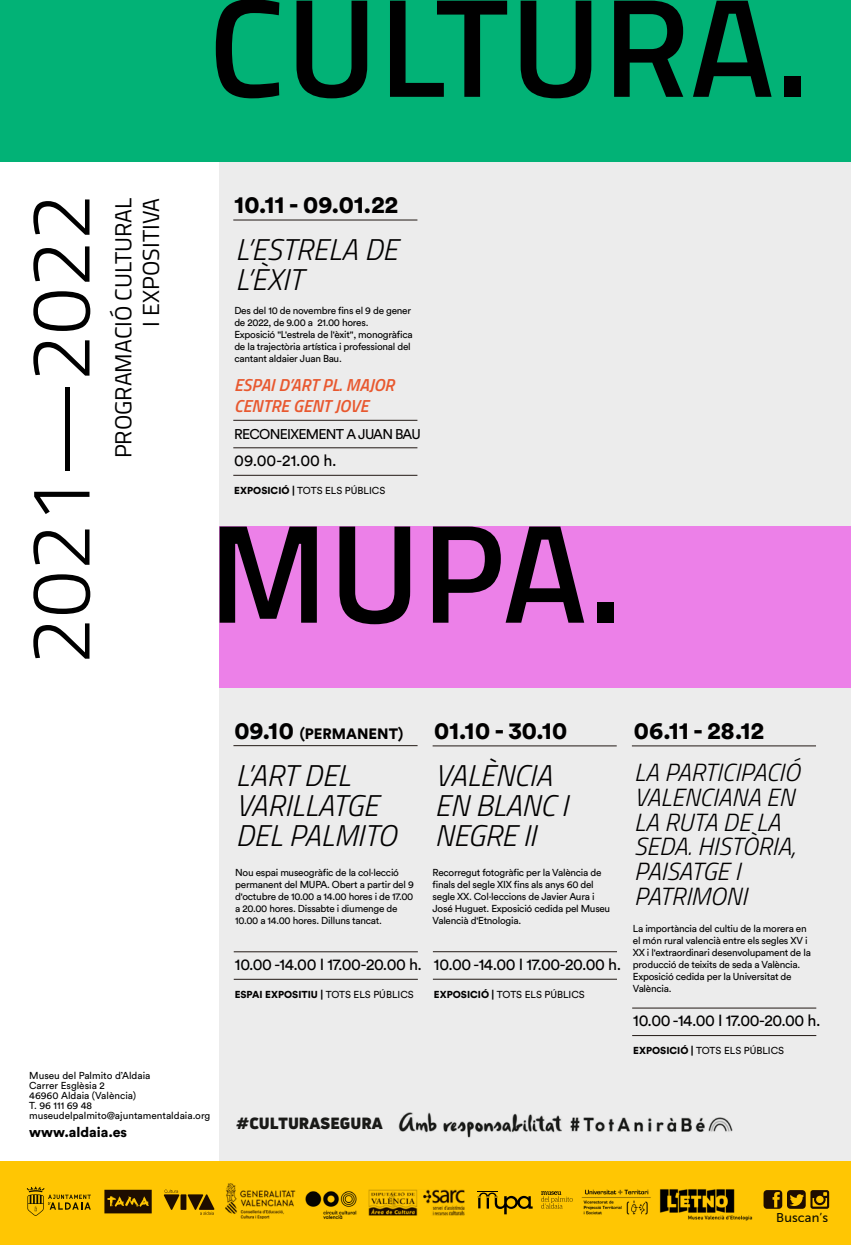
<style>
.page{position:relative;width:851px;height:1245px;background:#fff}
.page>*{position:absolute;margin:0;border:0;box-sizing:border-box;transform-origin:0 0}
.t1{font:600 140.2px "Titillium Web";letter-spacing:.01em;color:#000}
.t2{font:300 83.8px "Titillium Web";color:#000}
.t3{font:italic 300 30px/30px "Titillium Web";color:#010000}
.t4{font:italic 300 24.8px/24.8px "Titillium Web";color:#010000}
.t5{font:900 24px "Circular Std";color:#010000}
.t6{font:23.2px/27.9px "Titillium Web";color:#000;text-align:right}
.t7{font:italic 600 17.4px/20.9px "Titillium Web";color:#e8582f}
.t8{font:16px "Circular Std";letter-spacing:-.025em;color:#010000}
.t9{font:900 15.9px "Uni Neue";color:#1d1d1b}
.t10{font:900 14.9px "Circular Std";color:#010000}
.t11{font:14px "Circular Std";letter-spacing:-.05em;color:#010000}
.t12{font:900 14px "Circular Std";color:#000}
.t13{font:12.7px "Museo Sans 500";letter-spacing:.005em;color:#10140e}
.t14{font:10px/12px "Circular Std";letter-spacing:-.025em;color:#000}
.t15{font:10px/10px "Circular Std";color:#000}
.t16{font:10px "Circular Std";color:#010000}
.t17{font:900 10px "Circular Std";color:#010000}
.s1{font-weight:900}
.s2{font-size:24px}
.s3{font-weight:400}
</style>
<div class="page">
<div style="left:219px;top:162px;width:631px;height:999px;background:#ececec"></div>
<div style="left:0;top:0;width:850px;height:162px;background:#02b276"></div>
<div style="left:219px;top:526px;width:631px;height:161px;background:#ec80e8"></div>
<hr style="left:233px;top:745px;width:184px;height:1px;background:#221915">
<hr style="left:234px;top:951px;width:184px;height:1px;background:#221915">
<hr style="left:234px;top:978px;width:184px;height:1px;background:#221915">
<hr style="left:432px;top:745px;width:184px;height:1px;background:#221915">
<hr style="left:433px;top:951px;width:184px;height:1px;background:#221915">
<hr style="left:433px;top:978px;width:184px;height:1px;background:#221915">
<hr style="left:631px;top:745px;width:184px;height:1px;background:#221915">
<hr style="left:632px;top:1007px;width:184px;height:1px;background:#221915">
<hr style="left:632px;top:1035px;width:184px;height:1px;background:#221915">
<div style="left:0;top:1161px;width:850px;height:83px;background:#ffc603"></div>
<svg style="left:763px;top:1190px;width:66px;height:18px"></svg>
<svg style="left:104px;top:1189px;width:48px;height:24px"></svg>
<svg style="left:164px;top:1189px;width:50px;height:25px"></svg>
<svg style="left:27px;top:1186px;width:64px;height:29px"></svg>
<img style="left:368px;top:1189px;width:97px;height:26px">
<img style="left:226px;top:1183px;width:70px;height:34px">
<img style="left:305px;top:1191px;width:52px;height:28px">
<svg style="left:541px;top:1191px;width:31px;height:17px"></svg>
<svg style="left:477px;top:1191px;width:55px;height:22px"></svg>
<img style="left:659px;top:1189px;width:94px;height:32px">
<img style="left:581px;top:1189px;width:70px;height:26px">
<img style="left:398px;top:1112px;width:335px;height:26px">
<hr style="left:233px;top:219px;width:184px;height:1px;background:#221915">
<hr style="left:233px;top:420px;width:184px;height:1px;background:#221915">
<hr style="left:233px;top:447px;width:184px;height:1px;background:#221915">
<hr style="left:233px;top:475px;width:184px;height:1px;background:#221915">
<h2 class="t2" style="left:-1px;top:664px;width:472px;rotate:-90deg">2021—2022</h2>
<h3 class="t6" style="left:108px;top:458px;width:262px;rotate:-90deg">PROGRAMACIÓ CULTURAL<br>I EXPOSITIVA</h3>
<h1 class="t1" style="left:208px;top:-58px;width:602px">CULTURA.</h1>
<h3 class="t5" style="left:234px;top:189px;width:165px">10.11 - 09.01.22</h3>
<h3 class="t3" style="left:235px;top:233px;width:164px">L’ESTRELA DE<br>L’ÈXIT</h3>
<p class="t14" style="left:234px;top:304px;width:180px">Des del 10 de novembre fins el 9 de gener de 2022, de 9.00 a 21.00 hores.<br>Exposició "L'estrela de l'èxit", monogràfica de la trajectòria artística i professional del cantant aldaier Juan Bau.</p>
<h3 class="t7" style="left:234px;top:373px;width:161px">ESPAI D’ART PL. MAJOR<br>CENTRE GENT JOVE</h3>
<h3 class="t11" style="left:234px;top:425px;width:188px">RECONEIXEMENT A JUAN BAU</h3>
<h3 class="t8" style="left:234px;top:451px;width:104px">09.00-21.00 h.</h3>
<p class="t16" style="left:234px;top:484px;width:152px"><span class="s1">EXPOSICIÓ |</span> TOTS ELS PÚBLICS</p>
<h1 class="t1" style="left:208px;top:468px;width:415px">MUPA.</h1>
<h3 class="t10" style="left:234px;top:723px;width:170px"><span class="s2">09.10</span> (PERMANENT)</h3>
<h3 class="t3" style="left:236px;top:759px;width:162px">L’ART DEL<br>VARILLATGE<br>DEL PALMITO</h3>
<p class="t14" style="left:235px;top:866px;width:180px">Nou espai museogràfic de la col·lecció permanent del MUPA. Obert a partir del 9 d'octubre de 10.00 a 14.00 hores i de 17.00 a 20.00 hores. Dissabte i diumenge de 10.00 a 14.00 hores. Dilluns tancat.</p>
<h3 class="t5" style="left:434px;top:714px;width:134px">01.10 - 30.10</h3>
<h3 class="t3" style="left:435px;top:759px;width:134px">VALÈNCIA<br>EN BLANC I<br>NEGRE II</h3>
<p class="t14" style="left:432px;top:866px;width:179px">Recorregut fotogràfic per la València de finals del segle XIX fins als anys 60 del segle XX. Col·leccions de Javier Aura i José Huguet. Exposició cedida pel Museu Valencià d'Etnologia.</p>
<h3 class="t8" style="left:235px;top:954px;width:189px">10.00 -14.00 I 17.00-20.00 h.</h3>
<p class="t17" style="left:235px;top:987px;width:180px">ESPAI EXPOSITIU | <span class="s3">TOTS ELS PÚBLICS</span></p>
<h3 class="t8" style="left:434px;top:954px;width:189px">10.00 -14.00 I 17.00-20.00 h.</h3>
<p class="t16" style="left:434px;top:987px;width:152px"><span class="s1">EXPOSICIÓ |</span> TOTS ELS PÚBLICS</p>
<h3 class="t5" style="left:634px;top:714px;width:132px">06.11 - 28.12</h3>
<h3 class="t4" style="left:634px;top:758px;width:167px">LA PARTICIPACIÓ<br>VALENCIANA EN<br>LA RUTA DE LA<br>SEDA. HISTÒRIA,<br>PAISATGE I<br>PATRIMONI</h3>
<p class="t14" style="left:632px;top:921px;width:179px">La importància del cultiu de la morera en el món rural valencià entre els segles XV i XX i l'extraordinari desenvolupament de la producció de teixits de seda a València.<br>Exposició cedida per la Universitat de València.</p>
<h3 class="t8" style="left:633px;top:1010px;width:189px">10.00 -14.00 I 17.00-20.00 h.</h3>
<p class="t16" style="left:633px;top:1044px;width:152px"><span class="s1">EXPOSICIÓ |</span> TOTS ELS PÚBLICS</p>
<p class="t15" style="left:29px;top:1069px;width:182px">Museu del Palmito d’Aldaia<br>Carrer Esglèsia 2<br>46960 Aldaia (València)<br>T. 96 111 69 48 museudelpalmito@ajuntamentaldaia.org</p>
<h3 class="t12" style="left:29px;top:1122px;width:99px">www.aldaia.es</h3>
<h3 class="t9" style="left:236px;top:1112px;width:148px">#CULTURASEGURA</h3>
<p class="t13" style="left:776px;top:1209px;width:53px">Buscan’s</p>
</div>
